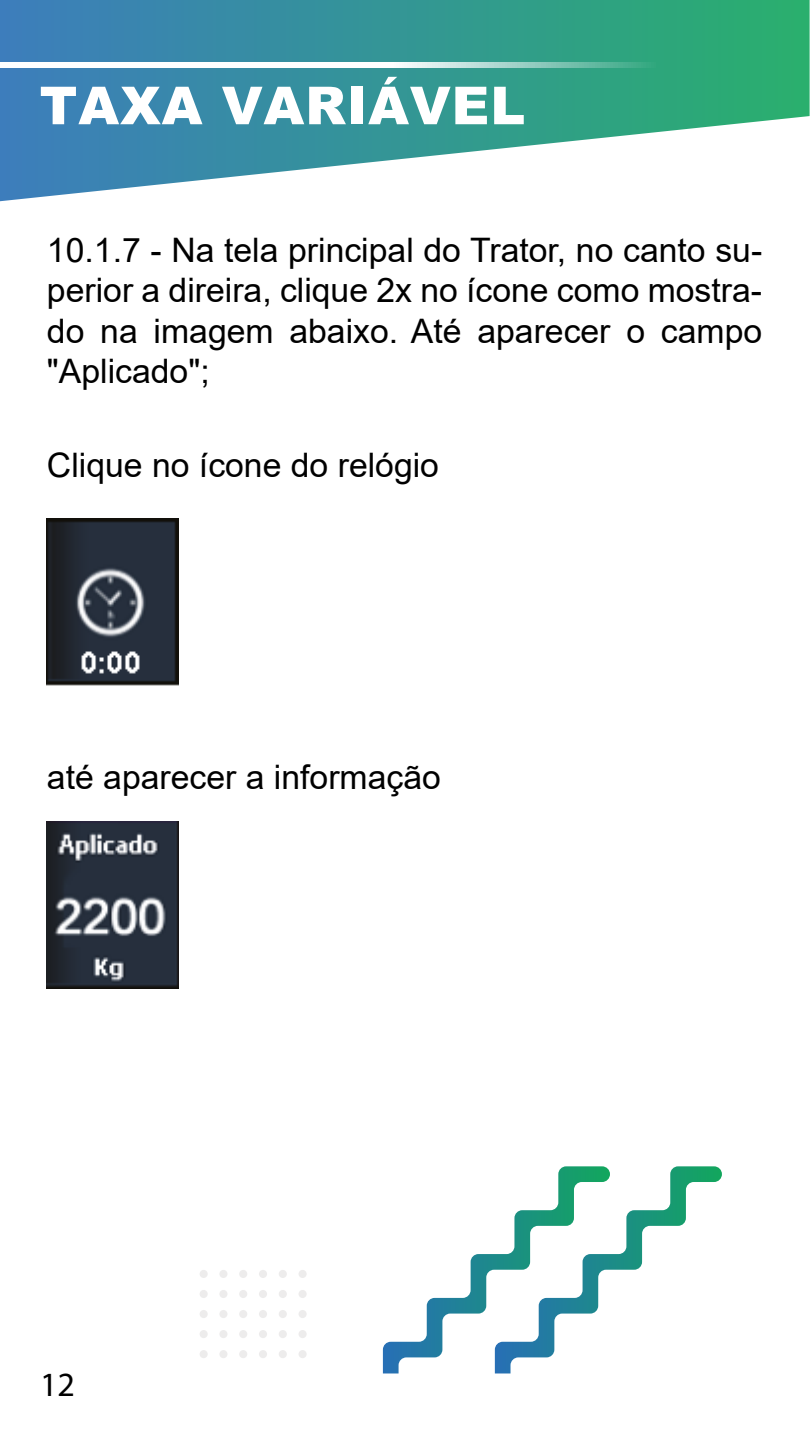
<style>
.page{position:relative;width:810px;height:1440px;background:#fff}
.page>*{position:absolute;margin:0;border:0;box-sizing:border-box;transform-origin:0 0}
.t1{font:900 52.43px "Arial";letter-spacing:.02em;color:#fff}
.t2{font:34.05px "Myriad Pro";color:#000}
.t3{font:33.75px/40.5px "Arial";color:#000;text-align:justify}
</style>
<div class="page">
<svg style="left:0;top:0;width:810px;height:201px"></svg>
<svg style="left:0;top:63px;width:656px;height:5px"></svg>
<img style="left:47px;top:518px;width:131px;height:168px">
<img style="left:47px;top:822px;width:131px;height:166px">
<div style="left:200px;top:1270px;width:8px;height:8px;background:#edecec;border-radius:50%"></div>
<div style="left:219px;top:1270px;width:8px;height:8px;background:#edecec;border-radius:50%"></div>
<div style="left:239px;top:1270px;width:8px;height:8px;background:#edecec;border-radius:50%"></div>
<div style="left:259px;top:1270px;width:8px;height:8px;background:#edecec;border-radius:50%"></div>
<div style="left:279px;top:1270px;width:8px;height:8px;background:#edecec;border-radius:50%"></div>
<div style="left:299px;top:1270px;width:8px;height:8px;background:#edecec;border-radius:50%"></div>
<div style="left:200px;top:1290px;width:8px;height:8px;background:#edecec;border-radius:50%"></div>
<div style="left:219px;top:1290px;width:8px;height:8px;background:#edecec;border-radius:50%"></div>
<div style="left:239px;top:1290px;width:8px;height:8px;background:#edecec;border-radius:50%"></div>
<div style="left:259px;top:1290px;width:8px;height:8px;background:#edecec;border-radius:50%"></div>
<div style="left:279px;top:1290px;width:8px;height:8px;background:#edecec;border-radius:50%"></div>
<div style="left:299px;top:1290px;width:8px;height:8px;background:#edecec;border-radius:50%"></div>
<div style="left:200px;top:1310px;width:8px;height:8px;background:#edecec;border-radius:50%"></div>
<div style="left:219px;top:1310px;width:8px;height:8px;background:#edecec;border-radius:50%"></div>
<div style="left:239px;top:1310px;width:8px;height:8px;background:#edecec;border-radius:50%"></div>
<div style="left:259px;top:1310px;width:8px;height:8px;background:#edecec;border-radius:50%"></div>
<div style="left:279px;top:1310px;width:8px;height:8px;background:#edecec;border-radius:50%"></div>
<div style="left:299px;top:1310px;width:8px;height:8px;background:#edecec;border-radius:50%"></div>
<div style="left:200px;top:1330px;width:8px;height:8px;background:#edecec;border-radius:50%"></div>
<div style="left:219px;top:1330px;width:8px;height:8px;background:#edecec;border-radius:50%"></div>
<div style="left:239px;top:1330px;width:8px;height:8px;background:#edecec;border-radius:50%"></div>
<div style="left:259px;top:1330px;width:8px;height:8px;background:#edecec;border-radius:50%"></div>
<div style="left:279px;top:1330px;width:8px;height:8px;background:#edecec;border-radius:50%"></div>
<div style="left:299px;top:1330px;width:8px;height:8px;background:#edecec;border-radius:50%"></div>
<div style="left:200px;top:1350px;width:8px;height:8px;background:#edecec;border-radius:50%"></div>
<div style="left:219px;top:1350px;width:8px;height:8px;background:#edecec;border-radius:50%"></div>
<div style="left:239px;top:1350px;width:8px;height:8px;background:#edecec;border-radius:50%"></div>
<div style="left:259px;top:1350px;width:8px;height:8px;background:#edecec;border-radius:50%"></div>
<div style="left:279px;top:1350px;width:8px;height:8px;background:#edecec;border-radius:50%"></div>
<div style="left:299px;top:1350px;width:8px;height:8px;background:#edecec;border-radius:50%"></div>
<svg style="left:383px;top:1254px;width:112px;height:119px"></svg>
<svg style="left:495px;top:1166px;width:227px;height:207px"></svg>
<h1 class="t1" style="left:40px;top:67px;width:487px">TAXA VARIÁVEL</h1>
<p class="t3" style="left:47px;top:229px;width:717px">10.1.7 - Na tela principal do Trator, no canto su&shy;perior a direira, clique 2x no ícone como mostra&shy;do na imagem abaixo. Até aparecer o campo "Aplicado";</p>
<p class="t3" style="left:47px;top:445px;width:394px">Clique no ícone do relógio</p>
<p class="t3" style="left:47px;top:756px;width:395px">até aparecer a informação</p>
<p class="t2" style="left:40px;top:1364px;width:36px">12</p>
</div>
